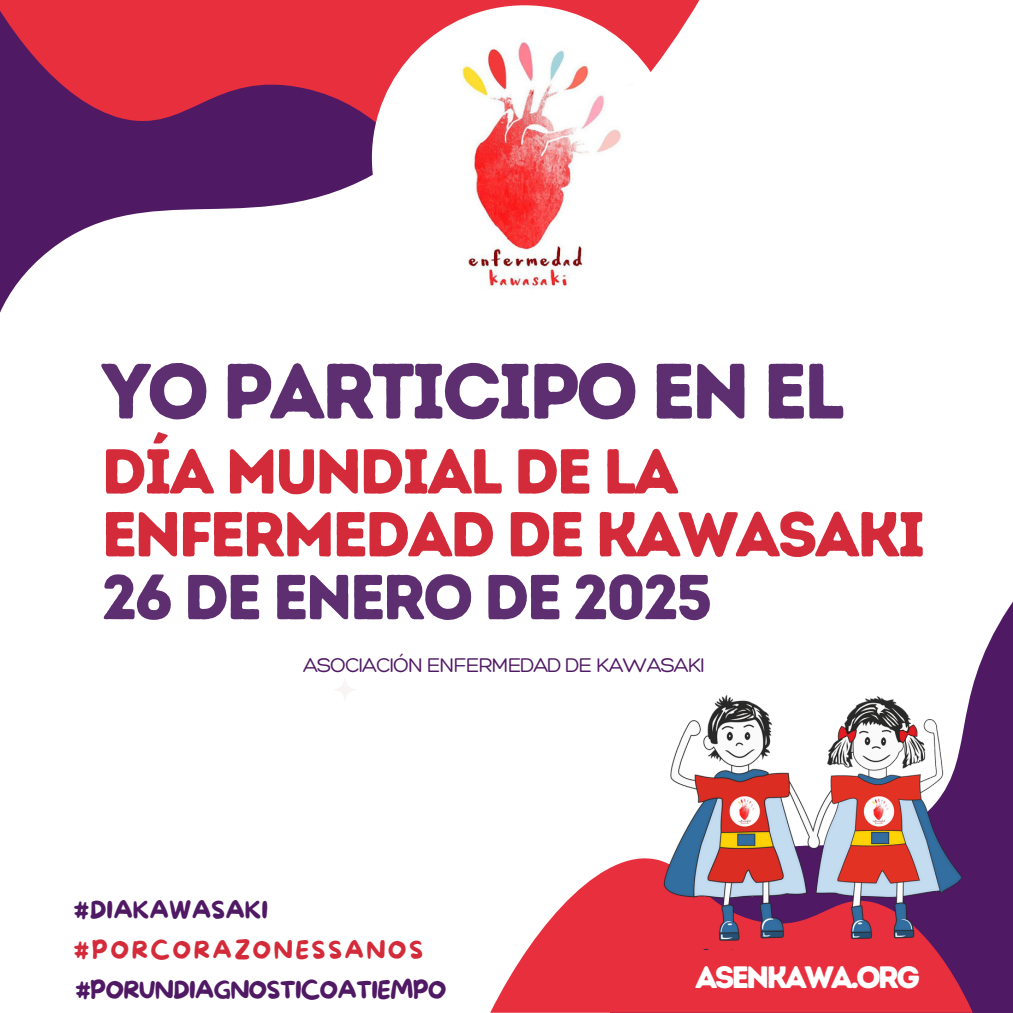
<style>
.page{position:relative;width:1013px;height:1013px;background:#fff}
.page>*{position:absolute;margin:0;border:0;box-sizing:border-box;transform-origin:0 0}
.t1{font:78.12px "Intro Rust Base";letter-spacing:-.055em;color:#5d2e70}
.t2{font:63.25px/62.8px "Intro Rust Base";letter-spacing:-.055em;color:#d32b39}
.t3{font:31px "Intro Rust Base";letter-spacing:-.1em;color:#fff}
.t4{font:24.25px "More Sugar";letter-spacing:-.04em;color:#4f1964}
.t5{font:24.25px "More Sugar";letter-spacing:.095em;color:#d32b39}
.t6{font:24.25px "More Sugar";color:#4f1964}
.t7{font:300 21.62px "Hero";letter-spacing:-.05em;color:#4f1964}
.s1{color:#5d2e70}
</style>
<div class="page">
<svg style="left:0;top:214px;width:134px;height:99px"></svg>
<svg style="left:0;top:0;width:700px;height:214px;background:#a63860"></svg>
<svg style="left:972px;top:603px;width:40px;height:409px;fill:#4f1964"></svg>
<svg style="left:490px;top:859px;width:482px;height:153px;fill:#e82f3e"></svg>
<img style="left:635px;top:677px;width:370px;height:272px">
<img style="left:372px;top:5px;width:305px;height:305px;border-radius:50%">
<p class="t1" style="left:101px;top:344px;width:745px">YO PARTICIPO EN EL</p>
<p class="t2" style="left:101px;top:440px;width:826px">DÍA MUNDIAL DE LA<br>ENFERMEDAD DE KAWASAKI<br><span class="s1">26 DE ENERO DE 2025</span></p>
<p class="t7" style="left:303px;top:651px;width:403px">ASOCIACIÓN ENFERMEDAD DE KAWASAKI</p>
<p class="t6" style="left:74px;top:896px;width:196px">#DIAKAWASAKI</p>
<h1 class="t5" style="left:73px;top:936px;width:351px">#PORCORAZONESSANOS</h1>
<p class="t4" style="left:75px;top:976px;width:373px">#PORUNDIAGNOSTICOATIEMPO</p>
<p class="t3" style="left:695px;top:958px;width:226px">ASENKAWA.ORG</p>
</div>
